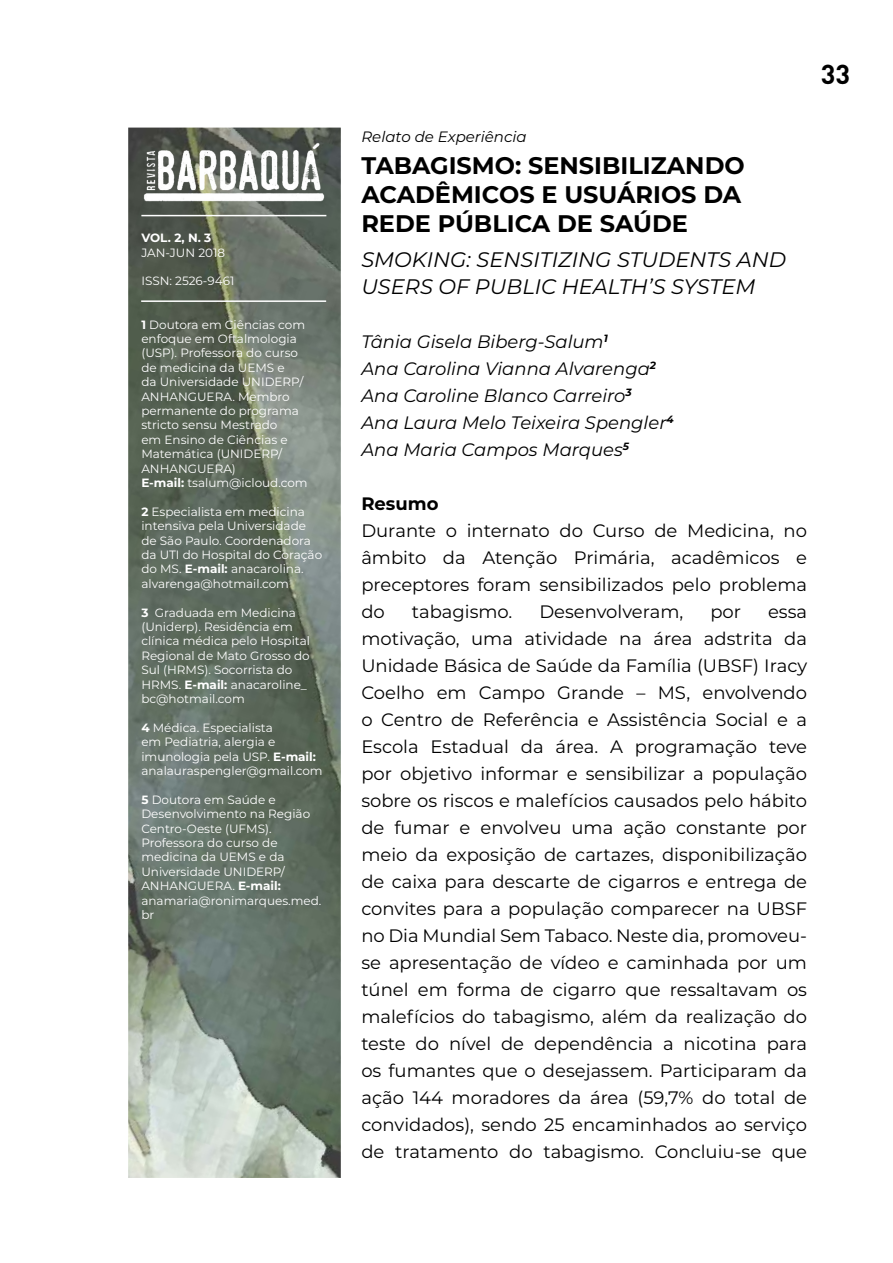
<style>
.page{position:relative;width:893px;height:1263px;background:#fff}
.page>*{position:absolute;margin:0;border:0;box-sizing:border-box;transform-origin:0 0}
.t1{font:700 27px "DIN";color:#000}
.t2{font:700 24px/28.8px "Montserrat";color:#000}
.t3{font:italic 21px/27px "Montserrat";color:#000}
.t4{font:18px/27px "Montserrat";color:#000;text-align:justify}
.t5{font:italic 18px/27px "Montserrat";color:#000}
.t6{font:700 18px "Montserrat";color:#000}
.t7{font:italic 15px "Montserrat";color:#000}
.t8{font:12px/14.4px "Montserrat";color:#fff}
.t9{font:700 12px "Montserrat";color:#fff}
.s1{font-weight:700}
</style>
<div class="page">
<img style="left:128px;top:128px;width:213px;height:1050px">
<img style="left:141px;top:142px;width:185px;height:60px">
<hr style="left:141px;top:215px;width:185px;height:1px;background:#fff">
<hr style="left:141px;top:300px;width:185px;height:2px;background:#fff">
<p class="t9" style="left:141px;top:229px;width:72px">VOL. 2, N. 3</p>
<p class="t8" style="left:141px;top:245px;width:85px">JAN-JUN 2018</p>
<p class="t8" style="left:141px;top:273px;width:94px">ISSN: 2526-9461</p>
<p class="t8" style="left:141px;top:317px;width:168px"><span class="s1">1</span> Doutora em Ciências com enfoque em Oftalmologia (USP). Professora do curso de medicina da UEMS e<br>da Universidade UNIDERP/<br>ANHANGUERA. Membro permanente do programa stricto sensu Mestrado<br>em Ensino de Ciências e<br>Matemática (UNIDERP/<br>ANHANGUERA)<br><span class="s1">E-mail:</span> tsalum@icloud.com</p>
<p class="t8" style="left:141px;top:504px;width:182px"><span class="s1">2</span> Especialista em medicina intensiva pela Universidade de São Paulo. Coordenadora da UTI do Hospital do Coração do MS. <span class="s1">E-mail:</span> anacarolina. alvarenga@hotmail.com</p>
<p class="t8" style="left:141px;top:605px;width:170px"><span class="s1">3</span> Graduada em Medicina (Uniderp). Residência em clínica médica pelo Hospital<br>Regional de Mato Grosso do<br>Sul (HRMS). Socorrista do<br>HRMS. <span class="s1">E-mail:</span> anacaroline_ bc@hotmail.com</p>
<p class="t8" style="left:141px;top:720px;width:183px"><span class="s1">4</span> Médica. Especialista<br>em Pediatria, alergia e imunologia pela USP. <span class="s1">E-mail: </span>analauraspengler@gmail.com</p>
<p class="t8" style="left:141px;top:792px;width:182px"><span class="s1">5</span> Doutora em Saúde e<br>Desenvolvimento na Região<br>Centro-Oeste (UFMS).<br>Professora do curso de medicina da UEMS e da<br>Universidade UNIDERP/<br>ANHANGUERA. <span class="s1">E-mail: </span>anamaria@ronimarques.med. br</p>
<h1 class="t1" style="left:821px;top:56px;width:31px">33</h1>
<p class="t7" style="left:361px;top:127px;width:167px">Relato de Experiência</p>
<h2 class="t2" style="left:361px;top:150px;width:385px">TABAGISMO: SENSIBILIZANDO<br>ACADÊMICOS E USUÁRIOS DA<br>REDE PÚBLICA DE SAÚDE</h2>
<p class="t3" style="left:361px;top:246px;width:426px">SMOKING: SENSITIZING STUDENTS AND<br>USERS OF PUBLIC HEALTH’S SYSTEM</p>
<p class="t5" style="left:361px;top:328px;width:314px">Tânia Gisela Biberg-Salum<sup>1<br></sup>Ana Carolina Vianna Alvarenga<sup>2<br></sup>Ana Caroline Blanco Carreiro<sup>3<br></sup>Ana Laura Melo Teixeira Spengler<sup>4<br></sup>Ana Maria Campos Marques<sup>5</sup></p>
<p class="t6" style="left:361px;top:491px;width:79px">Resumo</p>
<p class="t4" style="left:361px;top:517px;width:447px">Durante o internato do Curso de Medicina, no âmbito da Atenção Primária, acadêmicos e preceptores foram sensibilizados pelo problema do</p>
<p class="t4" style="left:412px;top:598px;width:102px">tabagismo.</p>
<p class="t4" style="left:539px;top:598px;width:145px">Desenvolveram,</p>
<p class="t4" style="left:710px;top:598px;width:32px">por</p>
<p class="t4" style="left:361px;top:598px;width:447px;text-indent:407px">essa motivação, uma atividade na área adstrita da Unidade Básica de Saúde da Família (UBSF) Iracy Coelho em Campo Grande – MS, envolvendo o Centro de Referência e Assistência Social e a Escola Estadual da área. A programação teve por objetivo informar e sensibilizar a população sobre os riscos e malefícios causados pelo hábito de fumar e envolveu uma ação constante por meio da exposição de cartazes, disponibilização de caixa para descarte de cigarros e entrega de convites para a população comparecer na UBSF no Dia Mundial Sem Tabaco. Neste dia, promoveu&shy;se apresentação de vídeo e caminhada por um túnel em forma de cigarro que ressaltavam os malefícios do tabagismo, além da realização do teste do nível de dependência a nicotina para os fumantes que o desejassem. Participaram da ação 144 moradores da área (59,7% do total de convidados), sendo 25 encaminhados ao serviço de tratamento do tabagismo. Concluiu-se que</p>
</div>
